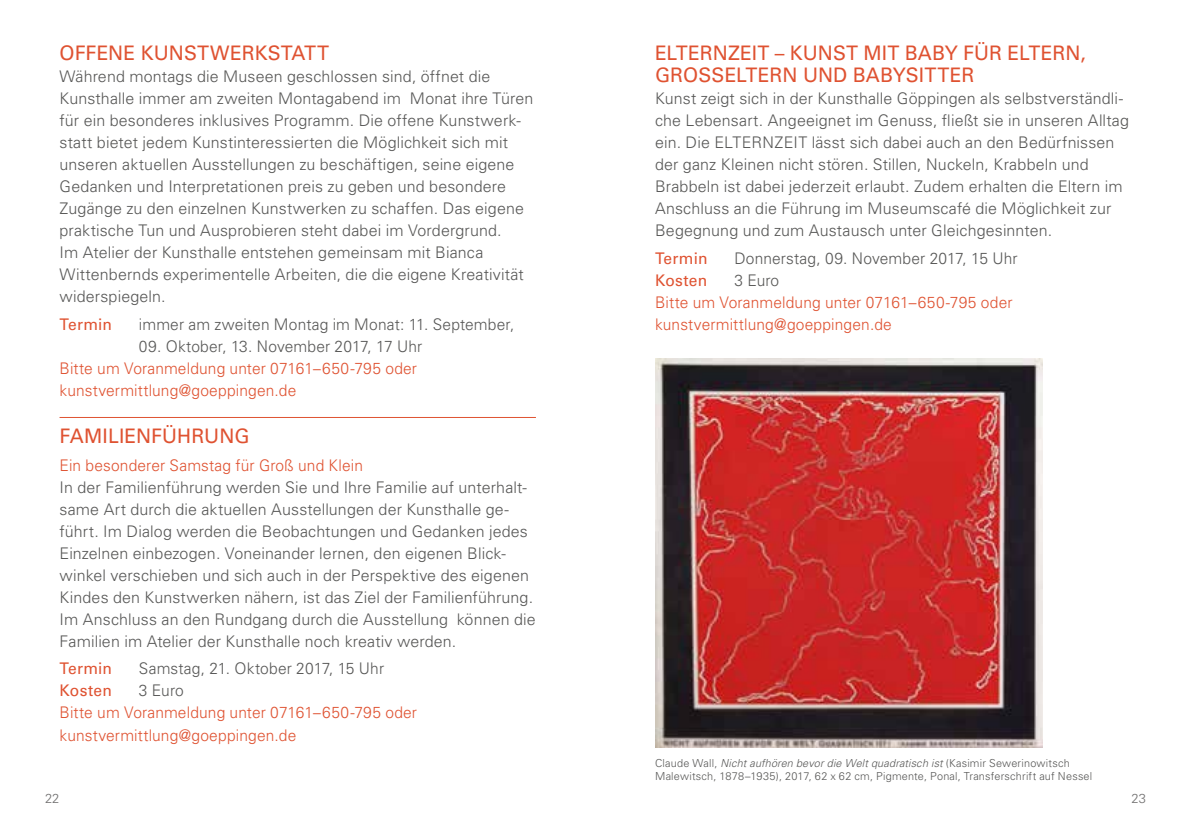
<style>
.page{position:relative;width:1191px;height:840px;background:#fff}
.page>*{position:absolute;margin:0;border:0;box-sizing:border-box;transform-origin:0 0}
.t1{font:20px/22px "Univers LT Pro 55 Roman";letter-spacing:.005em;color:#df5231}
.t2{font:300 16px/22px "Univers LT Pro 45";letter-spacing:.01em;color:#575756}
.t3{font:300 16px/22px "Univers LT Pro 45";letter-spacing:.01em;color:#df5231}
.t4{font:16px "Univers LT Pro 55 Roman";letter-spacing:.015em;color:#df5231}
.t5{font:300 13px "Univers LT Pro 45";color:#706f6f}
.t6{font:300 11px/13.2px "Univers LT Pro 45";letter-spacing:.02em;color:#575756}
.s1{font-style:italic}
</style>
<div class="page">
<hr style="left:60px;top:417px;width:476px;height:1px;background:#df5231">
<img style="left:655px;top:359px;width:387px;height:387px">
<p class="t1" style="left:60px;top:42px;width:271px">OFFENE KUNSTWERKSTATT</p>
<p class="t2" style="left:60px;top:65px;width:475px">Während montags die Museen geschlossen sind, öffnet die Kunsthalle immer am zweiten Montagabend im Monat ihre Türen für ein besonderes inklusives Programm. Die offene Kunstwerk&shy;statt bietet jedem Kunstinteressierten die Möglichkeit sich mit unseren aktuellen Ausstellungen zu beschäftigen, seine eigene Gedanken und Interpretationen preis zu geben und besondere Zugänge zu den einzelnen Kunstwerken zu schaffen. Das eigene praktische Tun und Ausprobieren steht dabei im Vordergrund.<br>Im Atelier der Kunsthalle entstehen gemeinsam mit Bianca Wittenbernds experimentelle Arbeiten, die die eigene Kreativität widerspiegeln.</p>
<p class="t4" style="left:60px;top:314px;width:54px">Termin</p>
<p class="t2" style="left:139px;top:313px;width:377px">immer am zweiten Montag im Monat: 11. September,</p>
<p class="t2" style="left:139px;top:335px;width:285px">09. Oktober, 13. November 2017, 17 Uhr</p>
<p class="t3" style="left:60px;top:357px;width:359px">Bitte um Voranmeldung unter 07161–650-795 oder kunstvermittlung@goeppingen.de</p>
<p class="t1" style="left:60px;top:424px;width:191px">FAMILIENFÜHRUNG</p>
<p class="t3" style="left:60px;top:453px;width:305px">Ein besonderer Samstag für Groß und Klein</p>
<p class="t2" style="left:60px;top:475px;width:477px">In der Familienführung werden Sie und Ihre Familie auf unterhalt&shy;same Art durch die aktuellen Ausstellungen der Kunsthalle ge&shy;führt. Im Dialog werden die Beobachtungen und Gedanken jedes Einzelnen einbezogen. Voneinander lernen, den eigenen Blick&shy;winkel verschieben und sich auch in der Perspektive des eigenen Kindes den Kunstwerken nähern, ist das Ziel der Familienführung.<br>Im Anschluss an den Rundgang durch die Ausstellung können die Familien im Atelier der Kunsthalle noch kreativ werden.</p>
<p class="t4" style="left:60px;top:658px;width:54px">Termin</p>
<p class="t2" style="left:139px;top:657px;width:247px">Samstag, 21. Oktober 2017, 15 Uhr</p>
<p class="t4" style="left:60px;top:680px;width:54px">Kosten</p>
<p class="t2" style="left:139px;top:679px;width:46px">3 Euro</p>
<p class="t3" style="left:60px;top:701px;width:359px">Bitte um Voranmeldung unter 07161–650-795 oder kunstvermittlung@goeppingen.de</p>
<p class="t1" style="left:655px;top:42px;width:432px">ELTERNZEIT – KUNST MIT BABY FÜR ELTERN,<br>GROSSELTERN UND BABYSITTER</p>
<p class="t2" style="left:655px;top:87px;width:475px">Kunst zeigt sich in der Kunsthalle Göppingen als selbstverständli&shy;che Lebensart. Angeeignet im Genuss, fließt sie in unseren Alltag ein. Die ELTERNZEIT lässt sich dabei auch an den Bedürfnissen der ganz Kleinen nicht stören. Stillen, Nuckeln, Krabbeln und Brabbeln ist dabei jederzeit erlaubt. Zudem erhalten die Eltern im Anschluss an die Führung im Museumscafé die Möglichkeit zur Begegnung und zum Austausch unter Gleichgesinnten.</p>
<p class="t4" style="left:655px;top:248px;width:54px">Termin</p>
<p class="t2" style="left:734px;top:247px;width:285px">Donnerstag, 09. November 2017, 15 Uhr</p>
<p class="t4" style="left:655px;top:270px;width:54px">Kosten</p>
<p class="t2" style="left:734px;top:269px;width:46px">3 Euro</p>
<p class="t3" style="left:655px;top:291px;width:359px">Bitte um Voranmeldung unter 07161–650-795 oder kunstvermittlung@goeppingen.de</p>
<p class="t6" style="left:655px;top:756px;width:439px">Claude Wall, <span class="s1">Nicht aufhören bevor die Welt quadratisch ist</span> (Kasimir Sewerinowitsch<br>Malewitsch, 1878–1935), 2017, 62 x 62 cm, Pigmente, Ponal, Transferschrift auf Nessel</p>
<p class="t5" style="left:45px;top:789px;width:16px">22</p>
<p class="t5" style="left:1131px;top:789px;width:16px">23</p>
</div>
